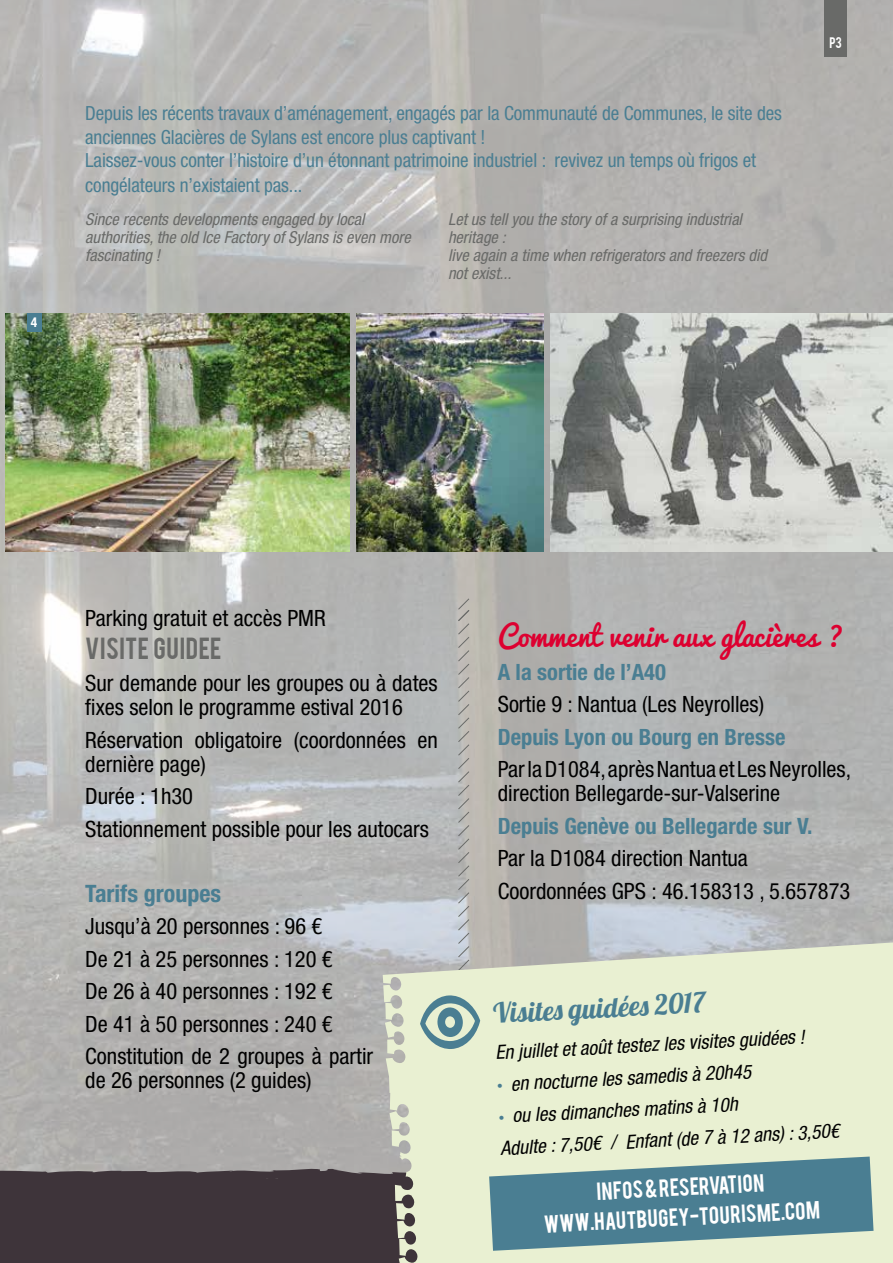
<style>
.page{position:relative;width:893px;height:1263px;background:#fff}
.page>*{position:absolute;margin:0;border:0;box-sizing:border-box;transform-origin:0 0}
.t1{font:28.5px "Pacifico";color:#dd0030}
.t2{font:27.75px "Lobster 1.4";color:#4a7e92}
.t3{font:700 condensed 24px "Helvetica Neue LT Pro";color:#4a7e92}
.t4{font:24px "Bebas";letter-spacing:.02em;color:#696a68}
.t5{font:condensed 22.5px/32.5px "Helvetica Neue LT Pro";color:#000}
.t6{font:700 condensed 22.5px "Helvetica Neue LT Pro";color:#4a7e92}
.t7{font:condensed 19.5px/23.4px "Helvetica Neue LT Pro";letter-spacing:-.005em;color:#4a7e92}
.t8{font:italic condensed 19.5px/32px "Helvetica Neue LT Pro";color:#000}
.t9{font:19.5px/30px "Bebas";color:#fff;text-align:center}
.t10{font:italic condensed 16.5px/18px "Helvetica Neue LT Pro";color:#696a68}
.t11{font:700 condensed 13.5px "Helvetica Neue LT Pro";color:#fff}
.t12{font:12px "Bebas";color:#fff}
.s1{font-family:"Myriad Pro";font-style:normal;font-stretch:normal;color:#4a7e92}
</style>
<div class="page">
<img style="left:0;top:0;width:893px;height:1156px">
<div style="left:824px;top:0;width:23px;height:57px;background:#696a68"></div>
<img style="left:6px;top:313px;width:343px;height:238px">
<img style="left:550px;top:313px;width:343px;height:238px">
<img style="left:356px;top:313px;width:187px;height:238px">
<div style="left:0;top:1179px;width:893px;height:84px;background:#3e343a"></div>
<div style="left:27px;top:313px;width:15px;height:18px;background:#4a7e92"></div>
<svg style="left:383px;top:931px;width:510px;height:332px;background:#e2e8ce"></svg>
<svg style="left:420px;top:598px;width:60px;height:508px;background:#bec3bd"></svg>
<svg style="left:0;top:1156px;width:893px;height:95px"></svg>
<p class="t11" style="left:31px;top:314px;width:8px">4</p>
<p class="t7" style="left:85px;top:102px;width:698px">Depuis les récents travaux d’aménagement, engagés par la Communauté de Communes, le site des anciennes Glacières de Sylans est encore plus captivant !<br>Laissez-vous conter l’histoire d’un étonnant patrimoine industriel : revivez un temps où frigos et</p>
<p class="t7" style="left:85px;top:174px;width:219px">congélateurs n’existaient pas...</p>
<p class="t10" style="left:85px;top:210px;width:327px">Since recents developments engaged by local authorities, the old Ice Factory of Sylans is even more fascinating !</p>
<p class="t10" style="left:448px;top:210px;width:321px">Let us tell you the story of a surprising industrial heritage :<br>live again a time when refrigerators and freezers did not exist...</p>
<p class="t12" style="left:830px;top:34px;width:14px">P3</p>
<p class="t5" style="left:85px;top:602px;width:242px">Parking gratuit et accès PMR</p>
<p class="t4" style="left:85px;top:631px;width:138px">VISITE GUIDEE</p>
<p class="t5" style="left:85px;top:671px;width:354px;line-height:24px">Sur demande pour les groupes ou à dates fixes selon le programme estival 2016</p>
<p class="t5" style="left:85px;top:728px;width:354px;line-height:24px">Réservation obligatoire (coordonnées en dernière page)</p>
<p class="t5" style="left:85px;top:780px;width:345px">Durée : 1h30<br>Stationnement possible pour les autocars</p>
<p class="t3" style="left:85px;top:879px;width:137px">Tarifs groupes</p>
<p class="t5" style="left:85px;top:910px;width:290px">Jusqu’à 20 personnes : 96 €<br>De 21 à 25 personnes : 120 €<br>De 26 à 40 personnes : 192 €<br>De 41 à 50 personnes : 240 €<br>Constitution de 2 groupes à partir</p>
<p class="t5" style="left:85px;top:1064px;width:228px">de 26 personnes (2 guides)</p>
<p class="t1" style="left:498px;top:621px;width:348px">Comment venir aux glacières ?</p>
<p class="t6" style="left:498px;top:658px;width:170px">A la sortie de l’A40</p>
<p class="t5" style="left:498px;top:688px;width:268px">Sortie 9 : Nantua (Les Neyrolles)</p>
<p class="t6" style="left:498px;top:723px;width:289px">Depuis Lyon ou Bourg en Bresse</p>
<p class="t5" style="left:498px;top:757px;width:355px;line-height:24px">Par la D1084, après Nantua et Les Neyrolles, direction Bellegarde-sur-Valserine</p>
<p class="t6" style="left:498px;top:812px;width:316px">Depuis Genève ou Bellegarde sur V.</p>
<p class="t5" style="left:498px;top:842px;width:354px">Par la D1084 direction Nantua<br>Coordonnées GPS : 46.158313 , 5.657873</p>
<p class="t2" style="left:492px;top:996px;width:215px;rotate:-3deg">Visites guidées 2017</p>
<p class="t8" style="left:495px;top:1037px;width:311px;rotate:-3deg">En juillet et août testez les visites guidées !</p>
<p class="t8" style="left:496px;top:1069px;width:256px;rotate:-3deg"><span class="s1">•</span> en nocturne les samedis à 20h45</p>
<p class="t8" style="left:498px;top:1101px;width:341px;rotate:-3deg"><span class="s1">•</span> ou les dimanches matins à 10h<br>Adulte : 7,50€ / Enfant (de 7 à 12 ans) : 3,50€</p>
<p class="t9" style="left:542px;top:1178px;width:278px;rotate:-3deg">INFOS &amp; RESERVATION<br>WWW.HAUTBUGEY-TOURISME.COM</p>
</div>
